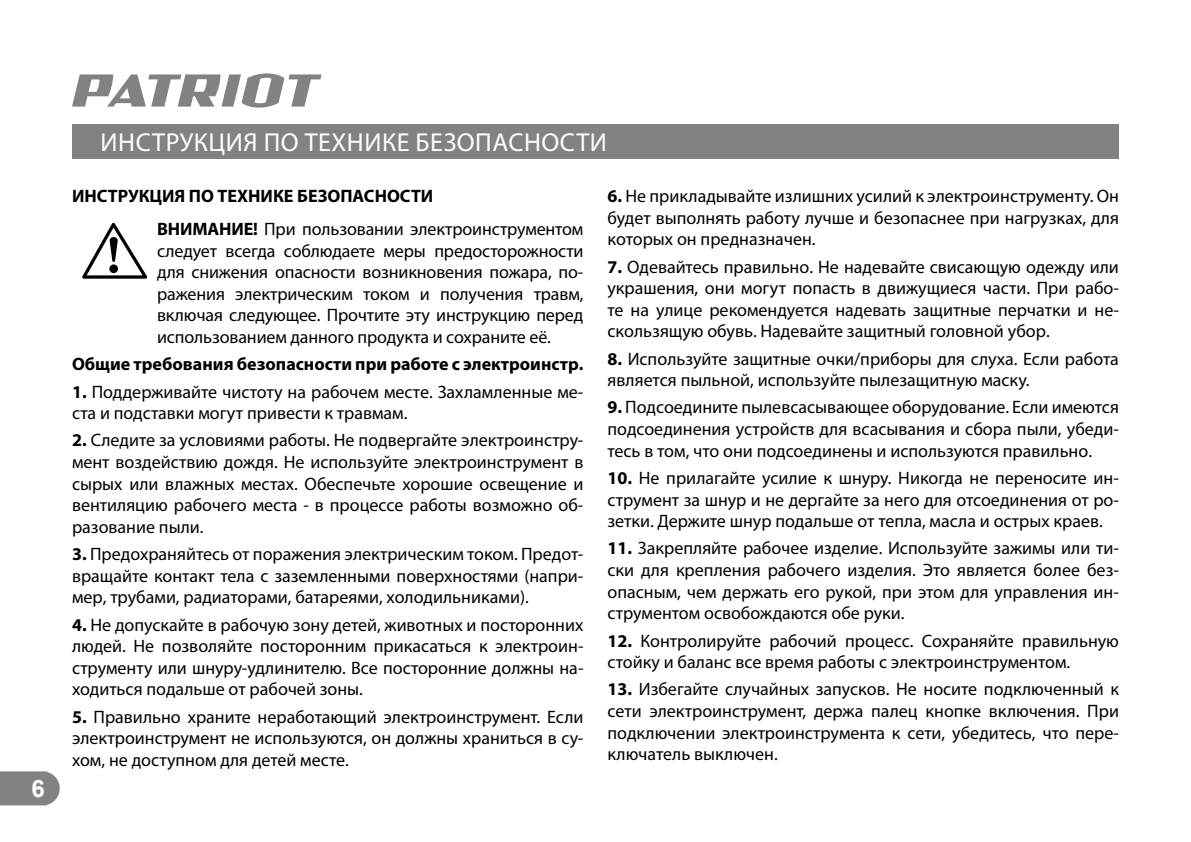
<style>
.page{position:relative;width:1191px;height:842px;background:#fff}
.page>*{position:absolute;margin:0;border:0;box-sizing:border-box;transform-origin:0 0}
.t1{font:26px "Myriad Pro";letter-spacing:.02em;color:#fff}
.t2{font:700 24px "Arial";color:#fff}
.t3{font:18px/21.6px "Myriad Pro";color:#000;text-align:justify}
.t4{font:700 18px/33px "Myriad Pro";color:#000}
.s1{font-weight:400}
.s2{font-weight:700}
</style>
<div class="page">
<svg style="left:0;top:771px;width:60px;height:34px"></svg>
<svg style="left:72px;top:73px;width:249px;height:35px"></svg>
<div style="left:72px;top:124px;width:1047px;height:34px;background:#808284"></div>
<svg style="left:82px;top:223px;width:66px;height:56px"></svg>
<h2 class="t2" style="left:31px;top:775px;width:15px">6</h2>
<h1 class="t1" style="left:101px;top:130px;width:508px">ИНСТРУКЦИЯ ПО ТЕХНИКЕ БЕЗОПАСНОСТИ</h1>
<p class="t4" style="left:157px;top:180px;width:428px;text-indent:-85px">ИНСТРУКЦИЯ ПО ТЕХНИКЕ БЕЗОПАСНОСТИ<br>ВНИМАНИЕ! <span class="s1">При пользовании электроинструментом</span></p>
<p class="t3" style="left:157px;top:240px;width:428px">следует всегда соблюдаете меры предосторожности для снижения опасности возникновения пожара, по&shy;ражения электрическим током и получения травм, включая следующее. Прочтите эту инструкцию перед использованием данного продукта и сохраните её.</p>
<p class="t4" style="left:72px;top:348px;width:513px">Общие требования безопасности при работе с электроинстр.</p>
<p class="t3" style="left:72px;top:381px;width:513px"><span class="s2">1.</span> Поддерживайте чистоту на рабочем месте. Захламленные ме&shy;ста и подставки могут привести к травмам.</p>
<p class="t3" style="left:72px;top:430px;width:513px"><span class="s2">2.</span> Следите за условиями работы. Не подвергайте электроинстру&shy;мент воздействию дождя. Не используйте электроинструмент в сырых или влажных местах. Обеспечьте хорошие освещение и вентиляцию рабочего места - в процессе работы возможно об&shy;разование пыли.</p>
<p class="t3" style="left:72px;top:544px;width:513px"><span class="s2">3.</span> Предохраняйтесь от поражения электрическим током. Предот&shy;вращайте контакт тела с заземленными поверхностями (напри&shy;мер, трубами, радиаторами, батареями, холодильниками).</p>
<p class="t3" style="left:72px;top:614px;width:513px"><span class="s2">4.</span> Не допускайте в рабочую зону детей, животных и посторонних людей. Не позволяйте посторонним прикасаться к электроин&shy;струменту или шнуру-удлинителю. Все посторонние должны на&shy;ходиться подальше от рабочей зоны.</p>
<p class="t3" style="left:72px;top:706px;width:513px"><span class="s2">5.</span> Правильно храните неработающий электроинструмент. Если электроинструмент не используются, он должны храниться в су&shy;хом, не доступном для детей месте.</p>
<p class="t3" style="left:607px;top:186px;width:513px"><span class="s2">6.</span> Не прикладывайте излишних усилий к электроинструменту. Он будет выполнять работу лучше и безопаснее при нагрузках, для которых он предназначен.</p>
<p class="t3" style="left:607px;top:256px;width:513px"><span class="s2">7.</span> Одевайтесь правильно. Не надевайте свисающую одежду или украшения, они могут попасть в движущиеся части. При рабо&shy;те на улице рекомендуется надевать защитные перчатки и не&shy;скользящую обувь. Надевайте защитный головной убор.</p>
<p class="t3" style="left:607px;top:348px;width:513px"><span class="s2">8.</span> Используйте защитные очки/приборы для слуха. Если работа является пыльной, используйте пылезащитную маску.</p>
<p class="t3" style="left:607px;top:397px;width:513px"><span class="s2">9.</span> Подсоедините пылевсасывающее оборудование. Если имеются подсоединения устройств для всасывания и сбора пыли, убеди&shy;тесь в том, что они подсоединены и используются правильно.</p>
<p class="t3" style="left:607px;top:468px;width:513px"><span class="s2">10.</span> Не прилагайте усилие к шнуру. Никогда не переносите ин&shy;струмент за шнур и не дергайте за него для отсоединения от ро&shy;зетки. Держите шнур подальше от тепла, масла и острых краев.</p>
<p class="t3" style="left:607px;top:538px;width:513px"><span class="s2">11.</span> Закрепляйте рабочее изделие. Используйте зажимы или ти&shy;ски для крепления рабочего изделия. Это является более без&shy;опасным, чем держать его рукой, при этом для управления ин&shy;струментом освобождаются обе руки.</p>
<p class="t3" style="left:607px;top:630px;width:513px"><span class="s2">12.</span> Контролируйте рабочий процесс. Сохраняйте правильную стойку и баланс все время работы с электроинструментом.</p>
<p class="t3" style="left:607px;top:679px;width:513px"><span class="s2">13.</span> Избегайте случайных запусков. Не носите подключенный к сети электроинструмент, держа палец кнопке включения. При подключении электроинструмента к сети, убедитесь, что пере&shy;ключатель выключен.</p>
</div>
